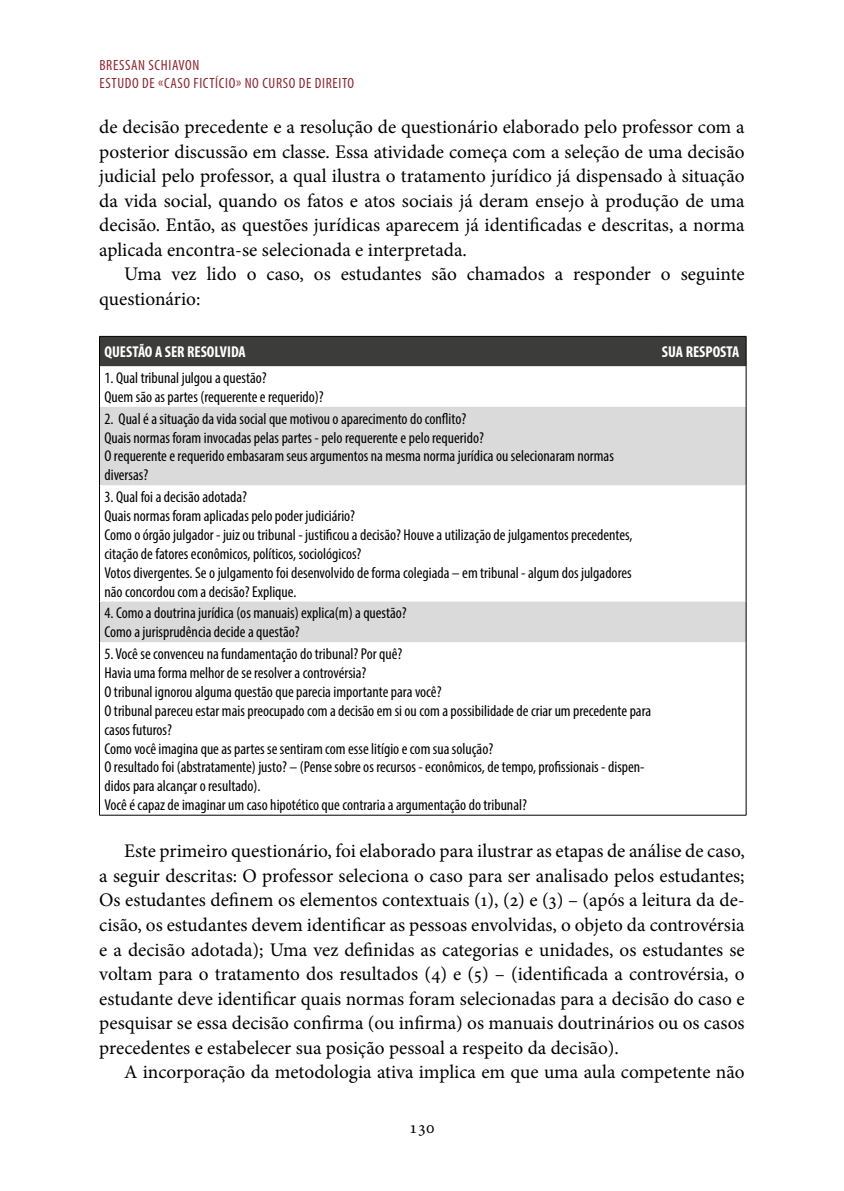
<style>
.page{position:relative;width:844px;height:1191px;background:#fff}
.page>*{position:absolute;margin:0;border:0;box-sizing:border-box;transform-origin:0 0}
.t1{font:19.25px/24.5px "Minion Pro";color:#000;text-align:justify}
.t2{font:17.5px "Minion Pro";color:#000}
.t3{font:condensed 15.75px/18.9px "Myriad Pro";color:#000}
.t4{font:700 condensed 15.75px "Myriad Pro";color:#fff}
.t5{font:condensed 14.88px/17.8px "Myriad Pro";letter-spacing:.045em;color:#8d2933}
</style>
<div class="page">
<div style="left:100px;top:337px;width:645px;height:29px;background:#3c3c3b"></div>
<svg style="left:100px;top:407px;width:645px;height:235px;fill:#dadada"></svg>
<hr style="left:99px;top:336px;width:557px;height:1px;background:#000">
<hr style="left:99px;top:336px;width:1px;height:30px;background:#000">
<hr style="left:656px;top:336px;width:90px;height:1px;background:#000">
<hr style="left:745px;top:336px;width:1px;height:30px;background:#000">
<hr style="left:99px;top:366px;width:1px;height:41px;background:#000">
<hr style="left:745px;top:366px;width:1px;height:41px;background:#000">
<hr style="left:99px;top:407px;width:1px;height:78px;background:#000">
<hr style="left:745px;top:407px;width:1px;height:78px;background:#000">
<hr style="left:99px;top:485px;width:1px;height:116px;background:#000">
<hr style="left:745px;top:485px;width:1px;height:116px;background:#000">
<hr style="left:99px;top:601px;width:1px;height:41px;background:#000">
<hr style="left:745px;top:601px;width:1px;height:41px;background:#000">
<hr style="left:99px;top:642px;width:1px;height:173px;background:#000">
<hr style="left:745px;top:642px;width:1px;height:173px;background:#000">
<hr style="left:99px;top:815px;width:557px;height:1px;background:#000">
<hr style="left:656px;top:815px;width:90px;height:1px;background:#000">
<p class="t5" style="left:99px;top:56px;width:256px">BRESSAN SCHIAVON<br>ESTUDO DE «CASO FICTÍCIO» NO CURSO DE DIREITO</p>
<p class="t1" style="left:99px;top:115px;width:646px">de decisão precedente e a resolução de questionário elaborado pelo professor com a posterior discussão em classe. Essa atividade começa com a seleção de uma decisão judicial pelo professor, a qual ilustra o tratamento jurídico já dispensado à situação da vida social, quando os fatos e atos sociais já deram ensejo à produção de uma decisão. Então, as questões jurídicas aparecem já identificadas e descritas, a norma aplicada encontra-se selecionada e interpretada.</p>
<p class="t1" style="left:99px;top:262px;width:646px;text-indent:25px">Uma vez lido o caso, os estudantes são chamados a responder o seguinte questionário:</p>
<p class="t4" style="left:104px;top:342px;width:143px">QUESTÃO A SER RESOLVIDA</p>
<p class="t4" style="left:661px;top:342px;width:79px">SUA RESPOSTA</p>
<p class="t3" style="left:104px;top:368px;width:221px">1. Qual tribunal julgou a questão?<br>Quem são as partes (requerente e requerido)?</p>
<p class="t3" style="left:104px;top:409px;width:511px">2. Qual é a situação da vida social que motivou o aparecimento do conflito?<br>Quais normas foram invocadas pelas partes - pelo requerente e pelo requerido?<br>O requerente e requerido embasaram seus argumentos na mesma norma jurídica ou selecionaram normas diversas?</p>
<p class="t3" style="left:104px;top:487px;width:529px">3. Qual foi a decisão adotada?<br>Quais normas foram aplicadas pelo poder judiciário?<br>Como o órgão julgador - juiz ou tribunal - justificou a decisão? Houve a utilização de julgamentos precedentes, citação de fatores econômicos, políticos, sociológicos?<br>Votos divergentes. Se o julgamento foi desenvolvido de forma colegiada – em tribunal - algum dos julgadores não concordou com a decisão? Explique.</p>
<p class="t3" style="left:104px;top:603px;width:304px">4. Como a doutrina jurídica (os manuais) explica(m) a questão?<br>Como a jurisprudência decide a questão?</p>
<p class="t3" style="left:104px;top:644px;width:548px">5. Você se convenceu na fundamentação do tribunal? Por quê?<br>Havia uma forma melhor de se resolver a controvérsia?<br>O tribunal ignorou alguma questão que parecia importante para você?<br>O tribunal pareceu estar mais preocupado com a decisão em si ou com a possibilidade de criar um precedente para casos futuros?<br>Como você imagina que as partes se sentiram com esse litígio e com sua solução?<br>O resultado foi (abstratamente) justo? – (Pense sobre os recursos - econômicos, de tempo, profissionais - dispen&shy;didos para alcançar o resultado).<br>Você é capaz de imaginar um caso hipotético que contraria a argumentação do tribunal?</p>
<p class="t1" style="left:99px;top:839px;width:646px;text-indent:25px">Este primeiro questionário, foi elaborado para ilustrar as etapas de análise de caso, a seguir descritas: O professor seleciona o caso para ser analisado pelos estudantes; Os estudantes definem os elementos contextuais (1), (2) e (3) – (após a leitura da de&shy;cisão, os estudantes devem identificar as pessoas envolvidas, o objeto da controvérsia e a decisão adotada); Uma vez definidas as categorias e unidades, os estudantes se voltam para o tratamento dos resultados (4) e (5) – (identificada a controvérsia, o estudante deve identificar quais normas foram selecionadas para a decisão do caso e pesquisar se essa decisão confirma (ou infirma) os manuais doutrinários ou os casos precedentes e estabelecer sua posição pessoal a respeito da decisão).</p>
<p class="t1" style="left:124px;top:1059px;width:622px">A incorporação da metodologia ativa implica em que uma aula competente não</p>
<p class="t2" style="left:409px;top:1115px;width:27px">130</p>
</div>
